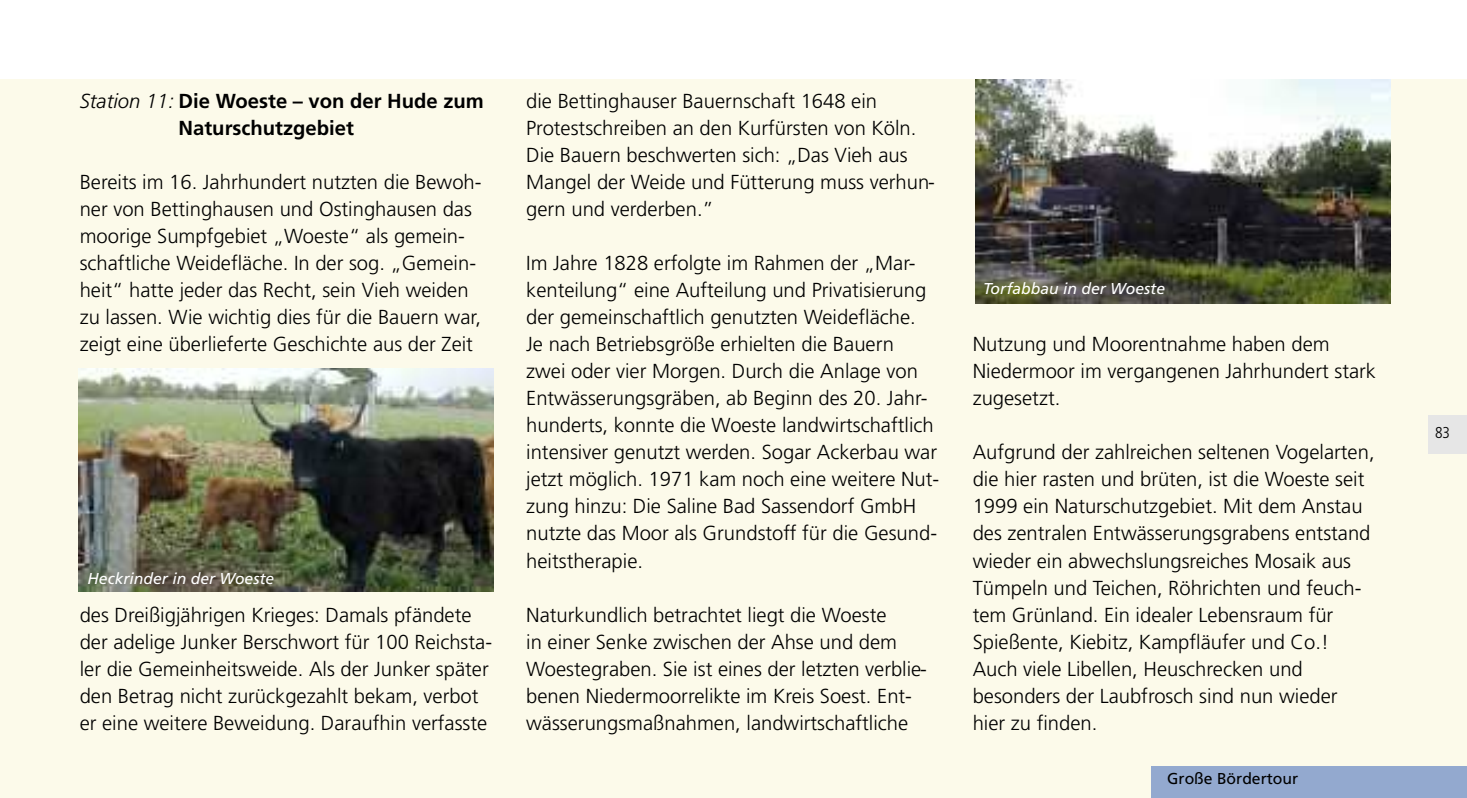
<style>
.page{position:relative;width:1467px;height:798px;background:#fff}
.page>*{position:absolute;margin:0;border:0;box-sizing:border-box;transform-origin:0 0}
.t1{font:300 20.25px/27px "Frutiger";color:#000}
.t2{font:700 20.25px/27px "Frutiger";color:#000}
.t3{font:italic 15.75px "Frutiger";color:#fff}
.t4{font:15.75px "Frutiger";color:#000}
.t5{font:300 condensed 15.75px "Frutiger";color:#000}
.s1{font-weight:300;font-style:italic}
</style>
<div class="page">
<div style="left:0;top:80px;width:1467px;height:717px;background:#fcfaea"></div>
<div style="left:1151px;top:765px;width:316px;height:32px;background:#93a9cf"></div>
<div style="left:1429px;top:415px;width:38px;height:38px;background:#e6e6e6"></div>
<img style="left:79px;top:368px;width:414px;height:223px">
<img style="left:976px;top:80px;width:414px;height:223px">
<p class="t2" style="left:179px;top:89px;width:307px;text-indent:-99px"><span class="s1">Station 11:</span> Die Woeste – von der Hude zum<br>Naturschutzgebiet</p>
<p class="t1" style="left:80px;top:170px;width:403px">Bereits im 16. Jahrhundert nutzten die Bewoh&shy;ner von Bettinghausen und Ostinghausen das moorige Sumpfgebiet „Woeste“ als gemein&shy;schaftliche Weidefläche. In der sog. „Gemein&shy;heit“ hatte jeder das Recht, sein Vieh weiden zu lassen. Wie wichtig dies für die Bauern war, zeigt eine überlieferte Geschichte aus der Zeit</p>
<p class="t3" style="left:88px;top:571px;width:188px">Heckrinder in der Woeste</p>
<p class="t1" style="left:80px;top:602px;width:414px">des Dreißigjährigen Krieges: Damals pfändete der adelige Junker Berschwort für 100 Reichsta&shy;ler die Gemeinheitsweide. Als der Junker später den Betrag nicht zurückgezahlt bekam, verbot er eine weitere Beweidung. Daraufhin verfasste</p>
<p class="t1" style="left:526px;top:89px;width:410px">die Bettinghauser Bauernschaft 1648 ein Protestschreiben an den Kurfürsten von Köln.<br>Die Bauern beschwerten sich: „Das Vieh aus Mangel der Weide und Fütterung muss verhun&shy;gern und verderben.”</p>
<p class="t1" style="left:526px;top:251px;width:415px">Im Jahre 1828 erfolgte im Rahmen der „Mar&shy;kenteilung“ eine Aufteilung und Privatisierung der gemeinschaftlich genutzten Weidefläche.<br>Je nach Betriebsgröße erhielten die Bauern<br>zwei oder vier Morgen. Durch die Anlage von Entwässerungsgräben, ab Beginn des 20. Jahr&shy;hunderts, konnte die Woeste landwirtschaftlich intensiver genutzt werden. Sogar Ackerbau war jetzt möglich. 1971 kam noch eine weitere Nut&shy;zung hinzu: Die Saline Bad Sassendorf GmbH nutzte das Moor als Grundstoff für die Gesund&shy;heitstherapie.</p>
<p class="t1" style="left:526px;top:602px;width:402px">Naturkundlich betrachtet liegt die Woeste<br>in einer Senke zwischen der Ahse und dem Woestegraben. Sie ist eines der letzten verblie&shy;benen Niedermoorrelikte im Kreis Soest. Ent&shy;wässerungsmaßnahmen, landwirtschaftliche</p>
<p class="t3" style="left:983px;top:282px;width:184px">Torfabbau in der Woeste</p>
<p class="t1" style="left:973px;top:332px;width:405px">Nutzung und Moorentnahme haben dem<br>Niedermoor im vergangenen Jahrhundert stark zugesetzt.</p>
<p class="t1" style="left:973px;top:440px;width:403px">Aufgrund der zahlreichen seltenen Vogelarten, die hier rasten und brüten, ist die Woeste seit 1999 ein Naturschutzgebiet. Mit dem Anstau des zentralen Entwässerungsgrabens entstand wieder ein abwechslungsreiches Mosaik aus Tümpeln und Teichen, Röhrichten und feuch&shy;tem Grünland. Ein idealer Lebensraum für Spießente, Kiebitz, Kampfläufer und Co.!<br>Auch viele Libellen, Heuschrecken und besonders der Laubfrosch sind nun wieder hier zu finden.</p>
<p class="t4" style="left:1167px;top:772px;width:133px">Große Bördertour</p>
<p class="t5" style="left:1435px;top:426px;width:17px">83</p>
</div>
